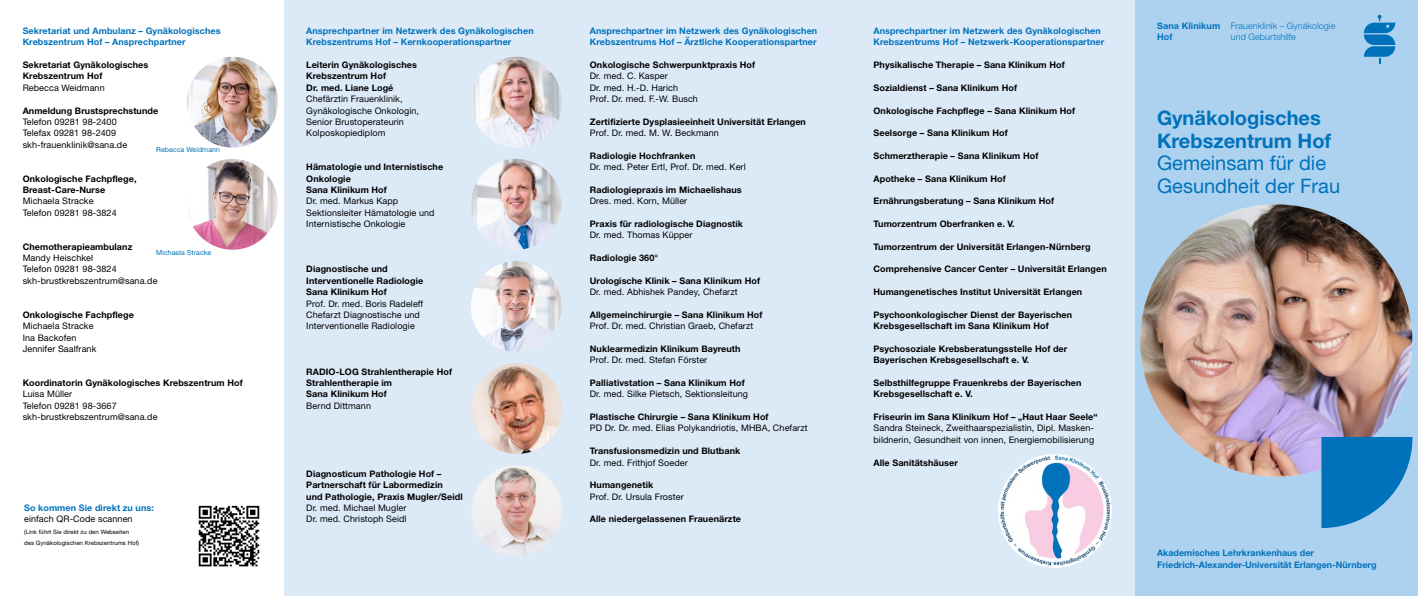
<style>
.page{position:relative;width:1418px;height:596px;background:#fff}
.page>*{position:absolute;margin:0;border:0;box-sizing:border-box;transform-origin:0 0}
.t1{font:20px/22.7px "Helvetica Neue LT Pro";color:#0072bc}
.t2{font:700 20px/22.7px "Helvetica Neue LT Pro";color:#0072bc}
.t3{font:700 9px/11.3px "Helvetica Neue LT Pro";letter-spacing:.01em;color:#000}
.t4{font:9px/11.3px "Helvetica Neue LT Pro";letter-spacing:.01em;color:#000}
.t5{font:700 9px/11.3px "Helvetica Neue LT Pro";letter-spacing:.01em;color:#0072bc}
.t6{font:300 9px/11.3px "Helvetica Neue LT Pro";letter-spacing:.01em;color:#0072bc}
.t7{font:7px "Helvetica Neue LT Pro";letter-spacing:.01em;color:#0072bc}
.t8{font:6px/11.3px "Helvetica Neue LT Pro";letter-spacing:.01em;color:#000}
</style>
<div class="page">
<div style="left:1134px;top:0;width:283px;height:595px;background:#add2ef"></div>
<div style="left:283px;top:0;width:851px;height:595px;background:#dceaf8"></div>
<svg style="left:1363px;top:15px;width:32px;height:48px"></svg>
<img style="left:471px;top:465px;width:91px;height:91px;border-radius:45px">
<img style="left:998px;top:454px;width:113px;height:113px;border-radius:57px">
<img style="left:471px;top:363px;width:91px;height:91px;border-radius:45px">
<img style="left:471px;top:159px;width:90px;height:90px;border-radius:45px">
<img style="left:471px;top:261px;width:90px;height:91px;border-radius:45px">
<img style="left:471px;top:57px;width:91px;height:90px;border-radius:45px">
<img style="left:187px;top:57px;width:91px;height:90px;border-radius:45px">
<img style="left:187px;top:159px;width:91px;height:90px;border-radius:45px">
<img style="left:1140px;top:204px;width:272px;height:272px;border-radius:136px">
<svg style="left:1320px;top:436px;width:92px;height:92px"></svg>
<img style="left:198px;top:505px;width:62px;height:62px">
<p class="t5" style="left:23px;top:25px;width:199px">Sekretariat und Ambulanz – Gynäkologisches<br>Krebszentrum Hof – Ansprechpartner</p>
<p class="t3" style="left:23px;top:59px;width:127px">Sekretariat Gynäkologisches<br>Krebszentrum Hof</p>
<p class="t4" style="left:23px;top:82px;width:84px">Rebecca Weidmann</p>
<p class="t3" style="left:23px;top:104px;width:137px">Anmeldung Brustsprechstunde</p>
<p class="t4" style="left:23px;top:116px;width:106px">Telefon 09281 98-2400<br>Telefax 09281 98-2409 skh-frauenklinik@sana.de</p>
<p class="t3" style="left:23px;top:172px;width:115px">Onkologische Fachpflege,<br>Breast-Care-Nurse</p>
<p class="t4" style="left:23px;top:195px;width:96px">Michaela Stracke<br>Telefon 09281 98-3824</p>
<p class="t3" style="left:23px;top:240px;width:111px">Chemotherapieambulanz</p>
<p class="t4" style="left:23px;top:252px;width:136px">Mandy Heischkel<br>Telefon 09281 98-3824 skh-brustkrebszentrum@sana.de</p>
<p class="t3" style="left:23px;top:308px;width:113px">Onkologische Fachpflege</p>
<p class="t4" style="left:23px;top:320px;width:75px">Michaela Stracke<br>Ina Backofen<br>Jennifer Saalfrank</p>
<p class="t3" style="left:23px;top:377px;width:222px">Koordinatorin Gynäkologisches Krebszentrum Hof</p>
<p class="t4" style="left:23px;top:388px;width:136px">Luisa Müller<br>Telefon 09281 98-3667 skh-brustkrebszentrum@sana.de</p>
<p class="t7" style="left:156px;top:145px;width:65px">Rebecca Weidmann</p>
<p class="t7" style="left:156px;top:248px;width:57px">Michaela Stracke</p>
<p class="t5" style="left:24px;top:501px;width:131px">So kommen Sie direkt zu uns:</p>
<p class="t4" style="left:24px;top:513px;width:110px">einfach QR-Code scannen</p>
<p class="t8" style="left:24px;top:525px;width:116px">(Link führt Sie direkt zu den Webseiten des Gynäkologischen Krebszentrums Hof)</p>
<p class="t5" style="left:306px;top:25px;width:229px">Ansprechpartner im Netzwerk des Gynäkologischen<br>Krebszentrums Hof – Kernkooperationspartner</p>
<p class="t3" style="left:306px;top:59px;width:112px">Leiterin Gynäkologisches<br>Krebszentrum Hof<br>Dr. med. Liane Logé</p>
<p class="t4" style="left:306px;top:93px;width:114px">Chefärztin Frauenklinik,<br>Gynäkologische Onkologin,<br>Senior Brustoperateurin<br>Kolposkopiediplom</p>
<p class="t3" style="left:306px;top:161px;width:138px">Hämatologie und Internistische<br>Onkologie<br>Sana Klinikum Hof</p>
<p class="t4" style="left:306px;top:195px;width:130px">Dr. med. Markus Kapp<br>Sektionsleiter Hämatologie und<br>Internistische Onkologie</p>
<p class="t3" style="left:306px;top:263px;width:118px">Diagnostische und<br>Interventionelle Radiologie<br>Sana Klinikum Hof</p>
<p class="t4" style="left:306px;top:297px;width:118px">Prof. Dr. med. Boris Radeleff<br>Chefarzt Diagnostische und<br>Interventionelle Radiologie</p>
<p class="t3" style="left:306px;top:365px;width:147px">RADIO-LOG Strahlentherapie Hof<br>Strahlentherapie im<br>Sana Klinikum Hof</p>
<p class="t4" style="left:306px;top:399px;width:66px">Bernd Dittmann</p>
<p class="t3" style="left:306px;top:467px;width:158px">Diagnosticum Pathologie Hof –<br>Partnerschaft für Labormedizin<br>und Pathologie, Praxis Mugler/Seidl</p>
<p class="t4" style="left:306px;top:501px;width:102px">Dr. med. Michael Mugler<br>Dr. med. Christoph Seidl</p>
<p class="t5" style="left:590px;top:25px;width:229px">Ansprechpartner im Netzwerk des Gynäkologischen<br>Krebszentrums Hof – Ärztliche Kooperationspartner</p>
<p class="t3" style="left:590px;top:59px;width:167px">Onkologische Schwerpunktpraxis Hof</p>
<p class="t4" style="left:590px;top:70px;width:110px">Dr. med. C. Kasper<br>Dr. med. H.-D. Harich<br>Prof. Dr. med. F.-W. Busch</p>
<p class="t3" style="left:590px;top:116px;width:218px">Zertifizierte Dysplasieeinheit Universität Erlangen</p>
<p class="t4" style="left:590px;top:127px;width:130px">Prof. Dr. med. M. W. Beckmann</p>
<p class="t3" style="left:590px;top:150px;width:107px">Radiologie Hochfranken</p>
<p class="t4" style="left:590px;top:161px;width:157px">Dr. med. Peter Ertl, Prof. Dr. med. Kerl</p>
<p class="t3" style="left:590px;top:184px;width:153px">Radiologiepraxis im Michaelishaus</p>
<p class="t4" style="left:590px;top:195px;width:99px">Dres. med. Korn, Müller</p>
<p class="t3" style="left:590px;top:218px;width:155px">Praxis für radiologische Diagnostik</p>
<p class="t4" style="left:590px;top:229px;width:104px">Dr. med. Thomas Küpper</p>
<p class="t3" style="left:590px;top:252px;width:70px">Radiologie 360°</p>
<p class="t3" style="left:590px;top:274px;width:172px">Urologische Klinik – Sana Klinikum Hof</p>
<p class="t4" style="left:590px;top:286px;width:149px">Dr. med. Abhishek Pandey, Chefarzt</p>
<p class="t3" style="left:590px;top:308px;width:174px">Allgemeinchirurgie – Sana Klinikum Hof</p>
<p class="t4" style="left:590px;top:320px;width:165px">Prof. Dr. med. Christian Graeb, Chefarzt</p>
<p class="t3" style="left:590px;top:342px;width:152px">Nuklearmedizin Klinikum Bayreuth</p>
<p class="t4" style="left:590px;top:354px;width:119px">Prof. Dr. med. Stefan Förster</p>
<p class="t3" style="left:590px;top:377px;width:156px">Palliativstation – Sana Klinikum Hof</p>
<p class="t4" style="left:590px;top:388px;width:160px">Dr. med. Silke Pietsch, Sektionsleitung</p>
<p class="t3" style="left:590px;top:411px;width:180px">Plastische Chirurgie – Sana Klinikum Hof</p>
<p class="t4" style="left:590px;top:422px;width:219px">PD Dr. Dr. med. Elias Polykandriotis, MHBA, Chefarzt</p>
<p class="t3" style="left:590px;top:445px;width:152px">Transfusionsmedizin und Blutbank</p>
<p class="t4" style="left:590px;top:456px;width:99px">Dr. med. Frithjof Soeder</p>
<p class="t3" style="left:590px;top:479px;width:65px">Humangenetik</p>
<p class="t4" style="left:590px;top:490px;width:95px">Prof. Dr. Ursula Froster</p>
<p class="t3" style="left:590px;top:513px;width:153px">Alle niedergelassenen Frauenärzte</p>
<p class="t5" style="left:873px;top:25px;width:232px">Ansprechpartner im Netzwerk des Gynäkologischen<br>Krebszentrums Hof – Netzwerk-Kooperationspartner</p>
<p class="t3" style="left:873px;top:59px;width:193px">Physikalische Therapie – Sana Klinikum Hof</p>
<p class="t3" style="left:873px;top:82px;width:145px">Sozialdienst – Sana Klinikum Hof</p>
<p class="t3" style="left:873px;top:104px;width:203px">Onkologische Fachpflege – Sana Klinikum Hof</p>
<p class="t3" style="left:873px;top:127px;width:136px">Seelsorge – Sana Klinikum Hof</p>
<p class="t3" style="left:873px;top:150px;width:166px">Schmerztherapie – Sana Klinikum Hof</p>
<p class="t3" style="left:873px;top:172px;width:134px">Apotheke – Sana Klinikum Hof</p>
<p class="t3" style="left:873px;top:195px;width:182px">Ernährungsberatung – Sana Klinikum Hof</p>
<p class="t3" style="left:873px;top:218px;width:143px">Tumorzentrum Oberfranken e. V.</p>
<p class="t3" style="left:873px;top:240px;width:219px">Tumorzentrum der Universität Erlangen-Nürnberg</p>
<p class="t3" style="left:873px;top:263px;width:235px">Comprehensive Cancer Center – Universität Erlangen</p>
<p class="t3" style="left:873px;top:286px;width:210px">Humangenetisches Institut Universität Erlangen</p>
<p class="t3" style="left:873px;top:308px;width:200px">Psychoonkologischer Dienst der Bayerischen<br>Krebsgesellschaft im Sana Klinikum Hof</p>
<p class="t3" style="left:873px;top:342px;width:195px">Psychosoziale Krebsberatungsstelle Hof der<br>Bayerischen Krebsgesellschaft e. V.</p>
<p class="t3" style="left:873px;top:377px;width:209px">Selbsthilfegruppe Frauenkrebs der Bayerischen<br>Krebsgesellschaft e. V.</p>
<p class="t3" style="left:873px;top:411px;width:226px">Friseurin im Sana Klinikum Hof – „Haut Haar Seele“</p>
<p class="t4" style="left:873px;top:422px;width:222px">Sandra Steineck, Zweithaarspezialistin, Dipl. Masken&shy;bildnerin, Gesundheit von innen, Energiemobilisierung</p>
<p class="t3" style="left:873px;top:456px;width:86px">Alle Sanitätshäuser</p>
<p class="t5" style="left:1157px;top:20px;width:65px">Sana Klinikum<br>Hof</p>
<p class="t6" style="left:1230px;top:20px;width:106px">Frauenklinik – Gynäkologie und Geburtshilfe</p>
<h1 class="t2" style="left:1157px;top:106px;width:176px">Gynäkologisches<br>Krebszentrum Hof</h1>
<h1 class="t1" style="left:1157px;top:151px;width:184px">Gemeinsam für die<br>Gesundheit der Frau</h1>
<p class="t5" style="left:1157px;top:547px;width:221px">Akademisches Lehrkrankenhaus der<br>Friedrich-Alexander-Universität Erlangen-Nürnberg</p>
</div>
